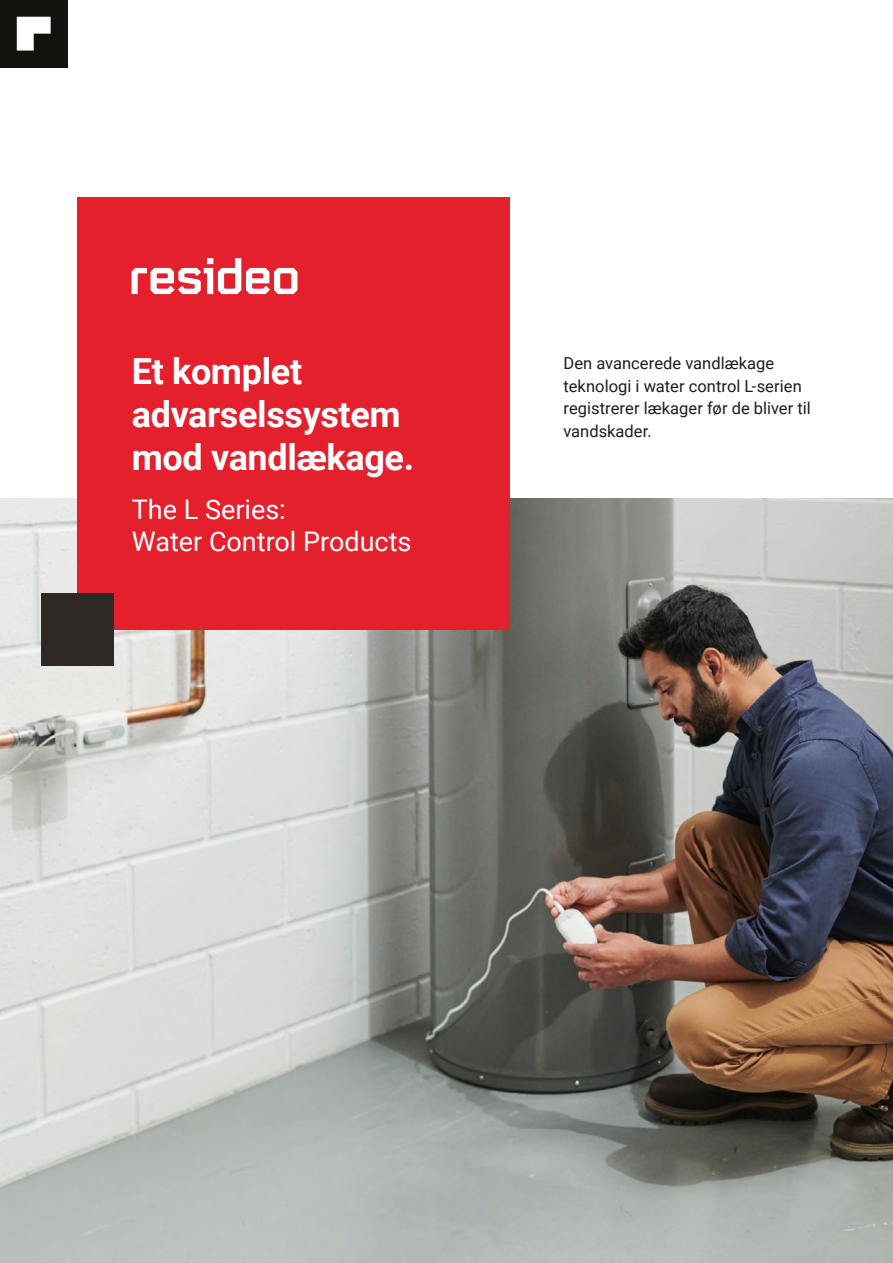
<style>
.page{position:relative;width:893px;height:1263px;background:#fff}
.page>*{position:absolute;margin:0;border:0;box-sizing:border-box;transform-origin:0 0}
.Main_Heading_H1{font:700 36px/43.2px "Roboto";letter-spacing:-.01em;color:#fff}
.Cover_Subtitle_18_21{font:27px/32.4px "Roboto";color:#fff}
.Cover_Intro__12_18_p{font:16.5px/22.5px "Roboto";color:#1d1d1b}
</style>
<div class="page">
<div style="left:0;top:0;width:68px;height:68px;background:#13120e"></div>
<svg style="left:17px;top:17px;width:34px;height:34px"></svg>
<img style="left:0;top:499px;width:893px;height:764px">
<div style="left:77px;top:197px;width:432px;height:432px;background:#e4202d"></div>
<div style="left:41px;top:593px;width:72px;height:72px;background:#2e2926"></div>
<svg style="left:131px;top:258px;width:166px;height:36px"></svg>
<p class="Main_Heading_H1" style="left:132px;top:348px;width:284px">Et komplet advarselssystem mod vandlækage.</p>
<p class="Cover_Intro__12_18_p" style="left:563px;top:352px;width:249px">Den avancerede vandlækage teknologi i water control L-serien registrerer lækager før de bliver til vandskader.</p>
<p class="Cover_Subtitle_18_21" style="left:132px;top:492px;width:281px">The L Series:<br>Water Control Products</p>
</div>
